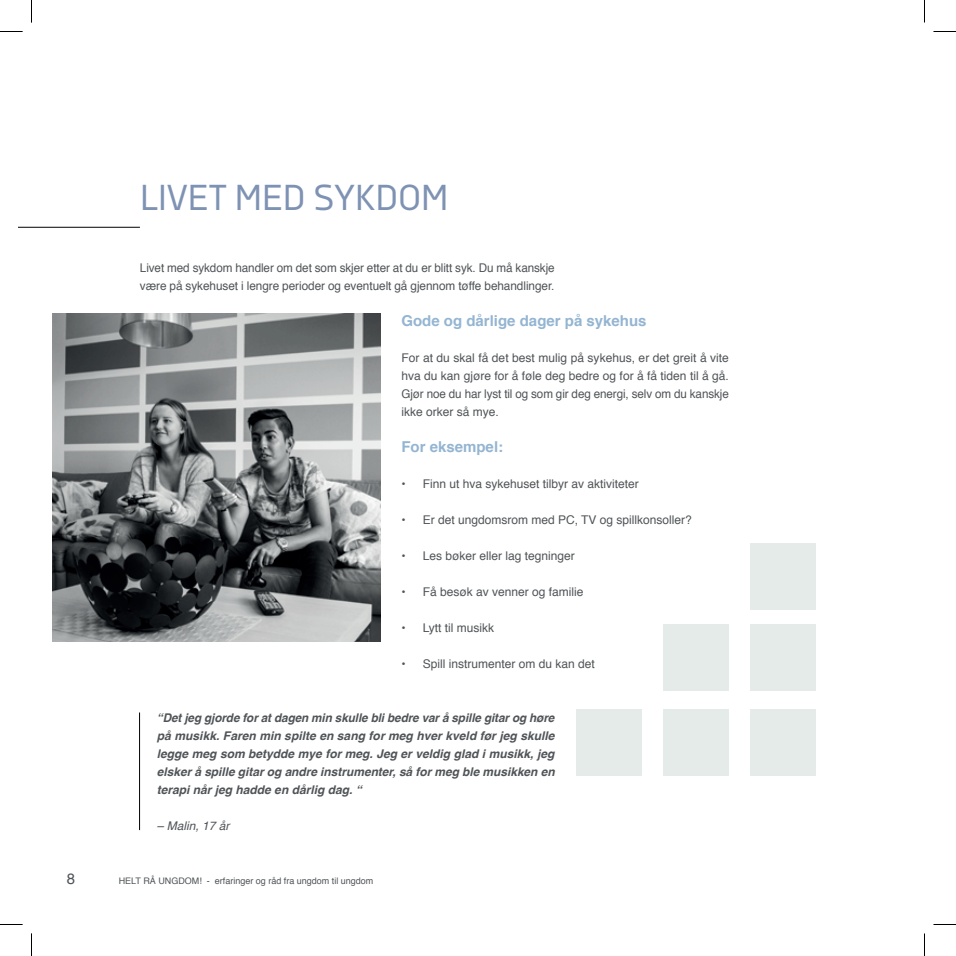
<style>
.page{position:relative;width:956px;height:956px;background:#fff}
.page>*{position:absolute;margin:0;border:0;box-sizing:border-box;transform-origin:0 0}
.t1{font:36px "Decima Nova Pro";color:#7e92b3}
.t2{font:700 15px "Helvetica";color:#94b5d2}
.t3{font:15px "Helvetica";color:#505457}
.t4{font:12px/18px "Helvetica";color:#505457}
.t5{font:italic 700 12px/18px "Helvetica";color:#505457;text-align:justify}
.t6{font:italic 12px "Helvetica";color:#505457}
.t7{font:9px "Helvetica";color:#505457}
</style>
<div class="page">
<img style="left:53px;top:314px;width:327px;height:327px">
<hr style="left:19px;top:227px;width:121px;height:1px;background:#000001">
<hr style="left:139px;top:712px;width:1px;height:118px;background:#000001">
<div style="left:663px;top:624px;width:66px;height:67px;background:#e4ebe8"></div>
<div style="left:663px;top:709px;width:66px;height:67px;background:#e4ebe8"></div>
<div style="left:750px;top:624px;width:66px;height:67px;background:#e4ebe8"></div>
<div style="left:750px;top:543px;width:66px;height:67px;background:#e4ebe8"></div>
<div style="left:750px;top:709px;width:66px;height:67px;background:#e4ebe8"></div>
<div style="left:576px;top:709px;width:66px;height:67px;background:#e4ebe8"></div>
<svg style="left:0;top:31px;width:23px;height:1px"></svg>
<svg style="left:933px;top:31px;width:23px;height:1px"></svg>
<svg style="left:0;top:924px;width:23px;height:1px"></svg>
<svg style="left:933px;top:924px;width:23px;height:1px"></svg>
<svg style="left:31px;top:0;width:1px;height:23px"></svg>
<svg style="left:31px;top:933px;width:1px;height:23px"></svg>
<svg style="left:924px;top:0;width:1px;height:22px"></svg>
<svg style="left:924px;top:933px;width:1px;height:23px"></svg>
<p class="t1" style="left:140px;top:177px;width:310px">LIVET MED SYKDOM</p>
<p class="t4" style="left:140px;top:259px;width:416px">livet med sykdom handler om det som skjer etter at du er blitt syk. du må kanskje være på sykehuset i lengre perioder og eventuelt gå gjennom tøffe behandlinger.</p>
<p class="t2" style="left:401px;top:309px;width:247px">Gode og dårlige dager på sykehus</p>
<p class="t4" style="left:401px;top:349px;width:329px;text-align:justify">For at du skal få det best mulig på sykehus, er det greit å vite hva du kan gjøre for å føle deg bedre og for å få tiden til å gå. gjør noe du har lyst til og som gir deg energi, selv om du kanskje ikke orker så mye.</p>
<p class="t2" style="left:401px;top:435px;width:103px">For eksempel:</p>
<p class="t4" style="left:401px;top:475px;width:239px">• Finn ut hva sykehuset tilbyr av aktiviteter</p>
<p class="t4" style="left:401px;top:511px;width:292px">• er det ungdomsrom med PC, tV og spillkonsoller?</p>
<p class="t4" style="left:401px;top:547px;width:175px">• les bøker eller lag tegninger</p>
<p class="t4" style="left:401px;top:583px;width:183px">• Få besøk av venner og familie</p>
<p class="t4" style="left:401px;top:619px;width:94px">• lytt til musikk</p>
<p class="t4" style="left:401px;top:655px;width:195px">• Spill instrumenter om du kan det</p>
<p class="t5" style="left:157px;top:709px;width:399px">“Det jeg gjorde for at dagen min skulle bli bedre var å spille gitar og høre på musikk. Faren min spilte en sang for meg hver kveld før jeg skulle legge meg som betydde mye for meg. Jeg er veldig glad i musikk, jeg elsker å spille gitar og andre instrumenter, så for meg ble musikken en terapi når jeg hadde en dårlig dag. “</p>
<p class="t6" style="left:157px;top:816px;width:74px">– Malin, 17 år</p>
<p class="t3" style="left:67px;top:867px;width:10px">8</p>
<p class="t7" style="left:119px;top:874px;width:256px">Helt rå ungdom! - erfaringer og råd fra ungdom til ungdom</p>
</div>
